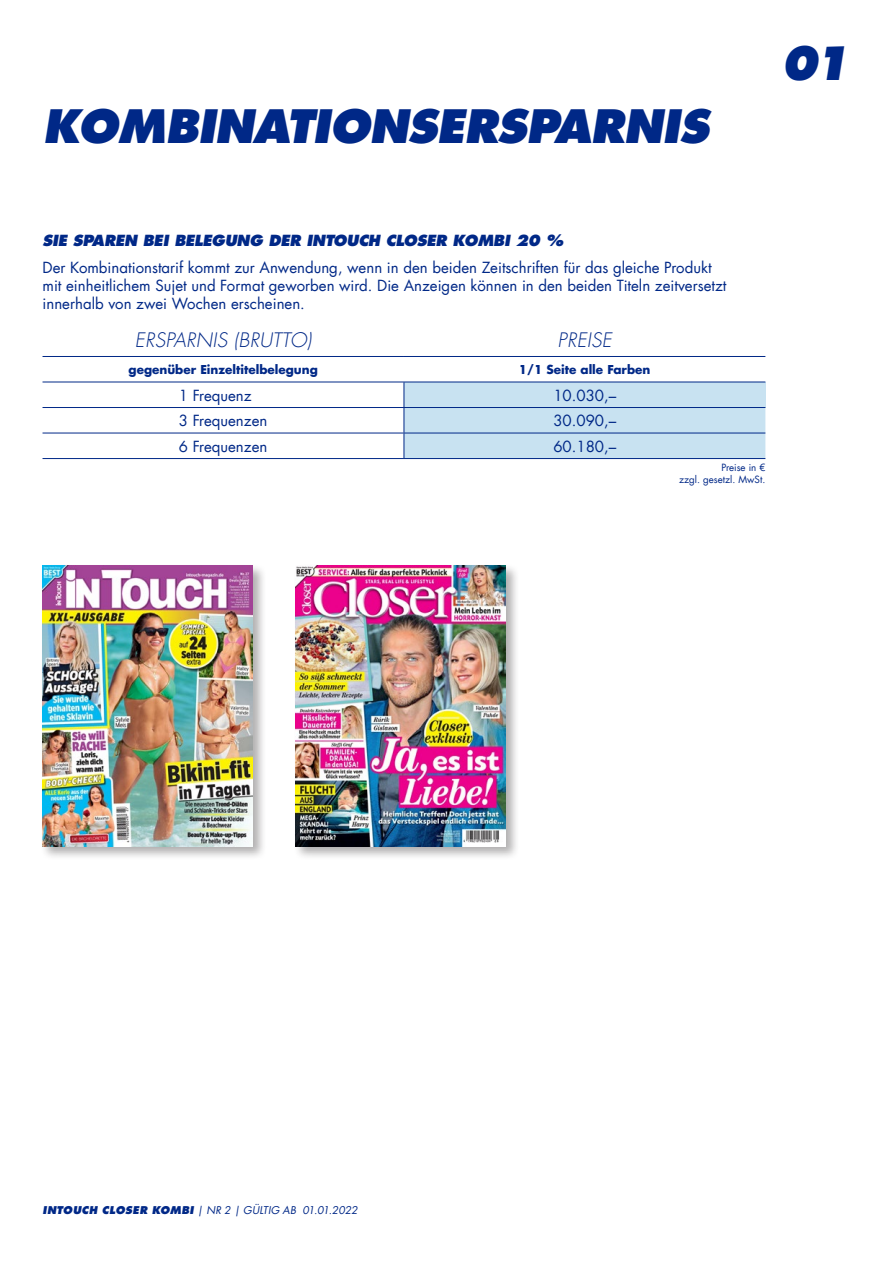
<style>
.page{position:relative;width:893px;height:1263px;background:#fff}
.page>*{position:absolute;margin:0;border:0;box-sizing:border-box;transform-origin:0 0}
.t1{font:italic 800 45px "Futura Com";letter-spacing:-.02em;color:#002887}
.t2{font:italic 300 19.5px "Futura Com";letter-spacing:.01em;color:#002887}
.t3{font:15px/18px "Futura Com";color:#002887}
.t4{font:italic 800 15px "Futura Com";letter-spacing:-.02em;color:#002887}
.t5{font:700 12px "Futura Com";color:#002887}
.t6{font:italic 10.5px "Futura Com";letter-spacing:.005em;color:#002887}
.t7{font:9.75px/12px "Futura Com";color:#002887;text-align:right}
.s1{font-weight:800}
</style>
<div class="page">
<hr style="left:43px;top:356px;width:361px;height:1px;background:#002887">
<hr style="left:43px;top:382px;width:361px;height:1px;background:#002887">
<hr style="left:43px;top:407px;width:361px;height:1px;background:#002887">
<hr style="left:43px;top:433px;width:361px;height:1px;background:#002887">
<hr style="left:43px;top:458px;width:361px;height:1px;background:#002887">
<hr style="left:404px;top:356px;width:361px;height:1px;background:#002887">
<hr style="left:404px;top:458px;width:361px;height:1px;background:#002887">
<div style="left:404px;top:382px;width:361px;height:76px;background:#c8e2f1"></div>
<div style="left:41px;top:563px;width:226px;height:297px;background:#231f20;opacity:.35"></div>
<img style="left:43px;top:566px;width:210px;height:280px">
<div style="left:294px;top:563px;width:226px;height:297px;background:#231f20;opacity:.35"></div>
<img style="left:295px;top:566px;width:211px;height:280px">
<h1 class="t1" style="left:43px;top:96px;width:668px">KOMBINATIONSERSPARNIS</h1>
<h1 class="t1" style="left:781px;top:32px;width:71px">01</h1>
<p class="t4" style="left:43px;top:230px;width:522px">SIE SPAREN BEI BELEGUNG DER INTOUCH CLOSER KOMBI 20 %</p>
<p class="t3" style="left:43px;top:258px;width:685px">Der Kombinationstarif kommt zur Anwendung, wenn in den beiden Zeitschriften für das gleiche Produkt mit einheitlichem Sujet und Format geworben wird. Die Anzeigen können in den beiden Titeln zeitversetzt innerhalb von zwei Wochen erscheinen.</p>
<h2 class="t2" style="left:135px;top:327px;width:178px">ERSPARNIS (BRUTTO)</h2>
<h2 class="t2" style="left:558px;top:327px;width:56px">PREISE</h2>
<p class="t5" style="left:129px;top:360px;width:191px">gegenüber Einzeltitelbelegung</p>
<p class="t5" style="left:519px;top:360px;width:133px">1/1 Seite alle Farben</p>
<p class="t3" style="left:179px;top:386px;width:74px">1 Frequenz</p>
<p class="t3" style="left:553px;top:386px;width:64px">10.030,–</p>
<p class="t3" style="left:179px;top:412px;width:90px">3 Frequenzen</p>
<p class="t3" style="left:553px;top:412px;width:64px">30.090,–</p>
<p class="t3" style="left:179px;top:437px;width:90px">6 Frequenzen</p>
<p class="t3" style="left:553px;top:437px;width:64px">60.180,–</p>
<p class="t7" style="left:679px;top:461px;width:88px">Preise in €<br>zzgl. gesetzl. MwSt.</p>
<p class="t6" style="left:43px;top:1203px;width:317px"><span class="s1">INTOUCH CLOSER KOMBI</span> | NR 2 | GÜLTIG AB 01.01.2022</p>
</div>
